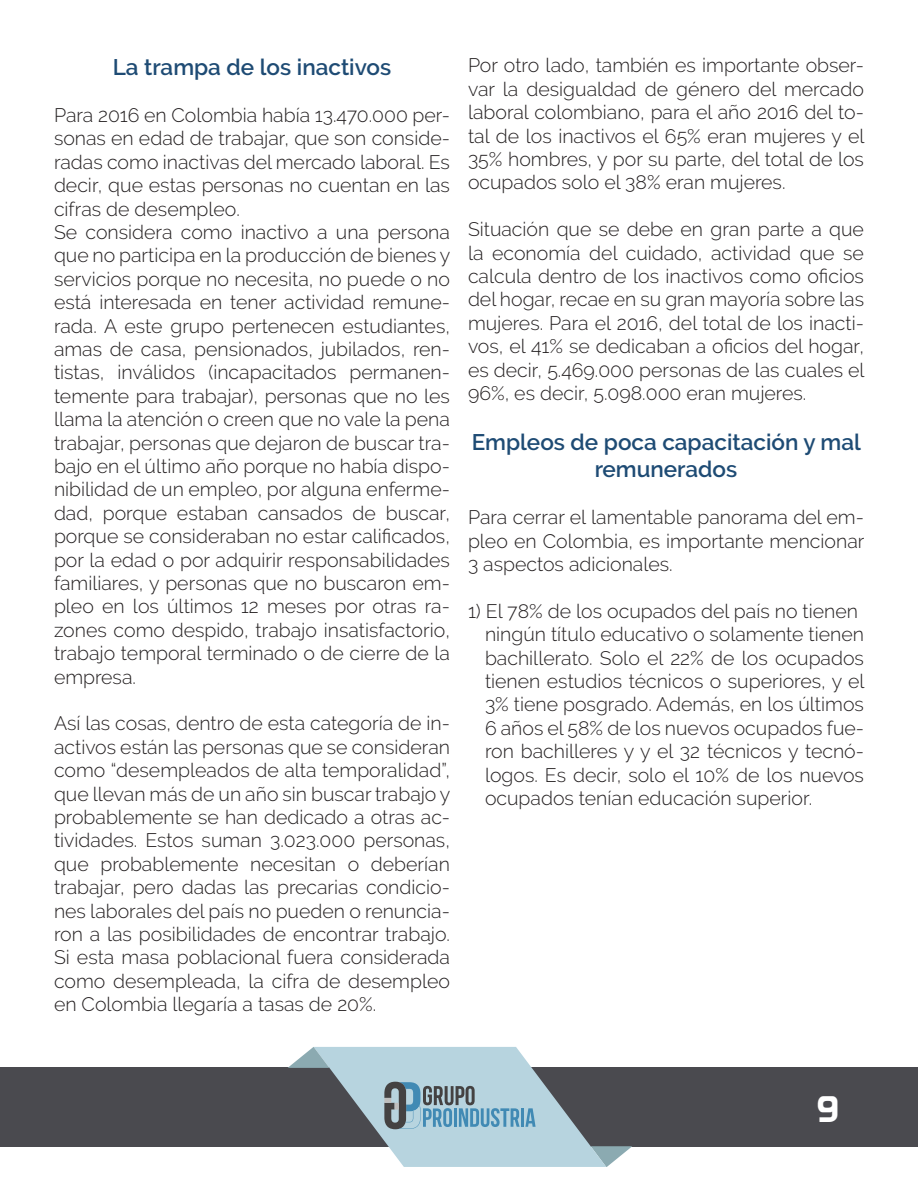
<style>
.page{position:relative;width:918px;height:1188px;background:#fff}
.page>*{position:absolute;margin:0;border:0;box-sizing:border-box;transform-origin:0 0}
.t1{font:36px "Prototype";color:#fff}
.t2{font:600 22.5px/27px "Raleway";color:#1e4b74;text-align:center}
.t3{font:300 19.5px/23.4px "Raleway";color:#231f20;text-align:justify}
</style>
<div class="page">
<div style="left:0;top:1067px;width:918px;height:80px;background:#4a4a4f"></div>
<svg style="left:288px;top:1047px;width:344px;height:120px"></svg>
<p class="t2" style="left:113px;top:54px;width:280px">La trampa de los inactivos</p>
<p class="t3" style="left:54px;top:103px;width:398px;text-align:left">Para 2016 en Colombia había 13.470.000 per&shy;sonas en edad de trabajar, que son conside&shy;radas como inactivas del mercado laboral. Es decir, que estas personas no cuentan en las cifras de desempleo.<br>Se considera como inactivo a una persona que no participa en la producción de bienes y servicios porque no necesita, no puede o no está interesada en tener actividad remune&shy;rada. A este grupo pertenecen estudiantes, amas de casa, pensionados, jubilados, ren&shy;tistas, inválidos (incapacitados permanen&shy;temente para trabajar), personas que no les llama la atención o creen que no vale la pena trabajar, personas que dejaron de buscar tra&shy;bajo en el último año porque no había dispo&shy;nibilidad de un empleo, por alguna enferme&shy;dad, porque estaban cansados de buscar, porque se consideraban no estar calificados, por la edad o por adquirir responsabilidades familiares, y personas que no buscaron em&shy;pleo en los últimos 12 meses por otras ra&shy;zones como despido, trabajo insatisfactorio, trabajo temporal terminado o de cierre de la empresa.</p>
<p class="t3" style="left:54px;top:712px;width:398px">Así las cosas, dentro de esta categoría de in&shy;activos están las personas que se consideran como “desempleados de alta temporalidad”, que llevan más de un año sin buscar trabajo y probablemente se han dedicado a otras ac&shy;tividades. Estos suman 3.023.000 personas, que probablemente necesitan o deberían trabajar, pero dadas las precarias condicio&shy;nes laborales del país no pueden o renuncia&shy;ron a las posibilidades de encontrar trabajo.<br>Si esta masa poblacional fuera considerada como desempleada, la cifra de desempleo en Colombia llegaría a tasas de 20%.</p>
<p class="t3" style="left:468px;top:54px;width:398px">Por otro lado, también es importante obser&shy;var la desigualdad de género del mercado laboral colombiano, para el año 2016 del to&shy;tal de los inactivos el 65% eran mujeres y el 35% hombres, y por su parte, del total de los ocupados solo el 38% eran mujeres.</p>
<p class="t3" style="left:468px;top:217px;width:398px">Situación que se debe en gran parte a que la economía del cuidado, actividad que se calcula dentro de los inactivos como oficios del hogar, recae en su gran mayoría sobre las mujeres. Para el 2016, del total de los inacti&shy;vos, el 41% se dedicaban a oficios del hogar, es decir, 5.469.000 personas de las cuales el 96%, es decir, 5.098.000 eran mujeres.</p>
<p class="t2" style="left:472px;top:429px;width:391px">Empleos de poca capacitación y mal remunerados</p>
<p class="t3" style="left:468px;top:505px;width:398px">Para cerrar el lamentable panorama del em&shy;pleo en Colombia, es importante mencionar 3 aspectos adicionales.</p>
<p class="t3" style="left:485px;top:599px;width:381px;text-align:left;text-indent:-17px">1) El 78% de los ocupados del país no tienen ningún título educativo o solamente tienen bachillerato. Solo el 22% de los ocupados tienen estudios técnicos o superiores, y el 3% tiene posgrado. Además, en los últimos 6 años el 58% de los nuevos ocupados fue&shy;ron bachilleres y y el 32 técnicos y tecnó&shy;logos. Es decir, solo el 10% de los nuevos ocupados tenían educación superior.</p>
<h1 class="t1" style="left:817px;top:1087px;width:24px">9</h1>
</div>
